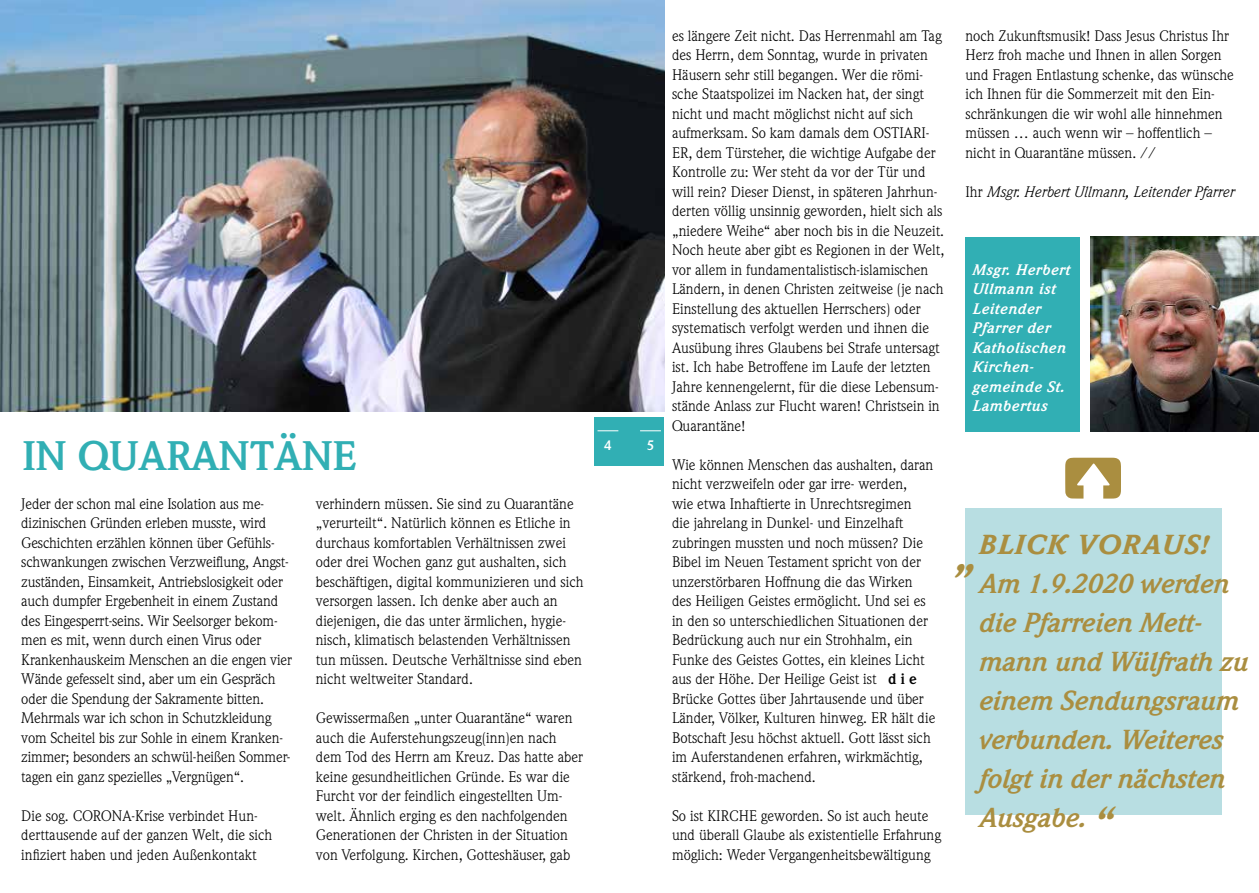
<style>
.page{position:relative;width:1259px;height:893px;background:#fff}
.page>*{position:absolute;margin:0;border:0;box-sizing:border-box;transform-origin:0 0}
.t1{font:italic 700 45px "Weidemann";color:#aa8e40}
.t2{font:italic 500 45px "Weidemann";color:#aa8e40}
.t3{font:700 40.5px "Weidemann";color:#31afb4}
.t4{font:italic 700 27px/39px "Weidemann";color:#aa8e40}
.t5{font:italic 900 27px "Weidemann";letter-spacing:.06em;color:#aa8e40}
.t6{font:15px/19.5px "Weidemann";color:#000}
.t7{font:italic 700 15px/19.5px "Weidemann";letter-spacing:.04em;color:#fff}
.t8{font:italic 15px "Weidemann";color:#000}
.t9{font:700 13.5px "Weidemann";color:#fff}
.s1{font-weight:700}
.s2{font-style:normal}
</style>
<div class="page">
<div style="left:594px;top:417px;width:70px;height:48px;background:#31afb4"></div>
<svg style="left:597px;top:430px;width:21px;height:1px"></svg>
<svg style="left:640px;top:430px;width:21px;height:1px"></svg>
<img style="left:0;top:0;width:664px;height:411px">
<img style="left:1091px;top:237px;width:168px;height:194px">
<div style="left:965px;top:237px;width:115px;height:194px;background:#31afb4"></div>
<div style="left:965px;top:508px;width:257px;height:306px;background:#b8dee2"></div>
<svg style="left:1065px;top:458px;width:56px;height:41px"></svg>
<h2 class="t3" style="left:22px;top:432px;width:336px">IN QUARANTÄNE</h2>
<p class="t6" style="left:21px;top:494px;width:272px">Jeder der schon mal eine Isolation aus me&shy;dizinischen Gründen erleben musste, wird Geschichten erzählen können über Gefühls&shy;schwankungen zwischen Verzweiflung, Angst&shy;zuständen, Einsamkeit, Antriebslosigkeit oder auch dumpfer Ergebenheit in einem Zustand des Eingesperrt-seins. Wir Seelsorger bekom&shy;men es mit, wenn durch einen Virus oder Krankenhauskeim Menschen an die engen vier Wände gefesselt sind, aber um ein Gespräch oder die Spendung der Sakramente bitten.<br>Mehrmals war ich schon in Schutzkleidung vom Scheitel bis zur Sohle in einem Kranken&shy;zimmer; besonders an schwül-heißen Sommer&shy;tagen ein ganz spezielles „Vergnügen“.</p>
<p class="t6" style="left:21px;top:806px;width:252px">Die sog. CORONA-Krise verbindet Hun&shy;derttausende auf der ganzen Welt, die sich infiziert haben und jeden Außenkontakt</p>
<p class="t6" style="left:316px;top:494px;width:269px">verhindern müssen. Sie sind zu Quarantäne „verurteilt“. Natürlich können es Etliche in durchaus komfortablen Verhältnissen zwei oder drei Wochen ganz gut aushalten, sich beschäftigen, digital kommunizieren und sich versorgen lassen. Ich denke aber auch an diejenigen, die das unter ärmlichen, hygie&shy;nisch, klimatisch belastenden Verhältnissen tun müssen. Deutsche Verhältnisse sind eben nicht weltweiter Standard.</p>
<p class="t6" style="left:316px;top:708px;width:269px">Gewissermaßen „unter Quarantäne“ waren auch die Auferstehungszeug(inn)en nach dem Tod des Herrn am Kreuz. Das hatte aber keine gesundheitlichen Gründe. Es war die Furcht vor der feindlich eingestellten Um&shy;welt. Ähnlich erging es den nachfolgenden Generationen der Christen in der Situation von Verfolgung. Kirchen, Gotteshäuser, gab</p>
<p class="t9" style="left:604px;top:438px;width:9px">4</p>
<p class="t9" style="left:647px;top:438px;width:9px">5</p>
<p class="t6" style="left:672px;top:26px;width:274px">es längere Zeit nicht. Das Herrenmahl am Tag des Herrn, dem Sonntag, wurde in privaten Häusern sehr still begangen. Wer die römi&shy;sche Staatspolizei im Nacken hat, der singt nicht und macht möglichst nicht auf sich aufmerksam. So kam damals dem OSTIARI-ER, dem Türsteher, die wichtige Aufgabe der Kontrolle zu: Wer steht da vor der Tür und will rein? Dieser Dienst, in späteren Jahrhun&shy;derten völlig unsinnig geworden, hielt sich als „niedere Weihe“ aber noch bis in die Neuzeit.<br>Noch heute aber gibt es Regionen in der Welt, vor allem in fundamentalistisch-islamischen Ländern, in denen Christen zeitweise (je nach Einstellung des aktuellen Herrschers) oder systematisch verfolgt werden und ihnen die Ausübung ihres Glaubens bei Strafe untersagt ist. Ich habe Betroffene im Laufe der letzten Jahre kennengelernt, für die diese Lebensum&shy;stände Anlass zur Flucht waren! Christsein in Quarantäne!</p>
<p class="t6" style="left:672px;top:455px;width:265px">Wie können Menschen das aushalten, daran nicht verzweifeln oder gar irre- werden,<br>wie etwa Inhaftierte in Unrechtsregimen<br>die jahrelang in Dunkel- und Einzelhaft zubringen mussten und noch müssen? Die Bibel im Neuen Testament spricht von der unzerstörbaren Hoffnung die das Wirken des Heiligen Geistes ermöglicht. Und sei es in den so unterschiedlichen Situationen der Bedrückung auch nur ein Strohhalm, ein Funke des Geistes Gottes, ein kleines Licht aus der Höhe. Der Heilige Geist ist <span class="s1">d i e </span>Brücke Gottes über Jahrtausende und über Länder, Völker, Kulturen hinweg. ER hält die Botschaft Jesu höchst aktuell. Gott lässt sich im Auferstandenen erfahren, wirkmächtig, stärkend, froh-machend.</p>
<p class="t6" style="left:672px;top:806px;width:270px">So ist KIRCHE geworden. So ist auch heute und überall Glaube als existentielle Erfahrung möglich: Weder Vergangenheitsbewältigung</p>
<p class="t6" style="left:965px;top:26px;width:270px">noch Zukunftsmusik! Dass Jesus Christus Ihr Herz froh mache und Ihnen in allen Sorgen und Fragen Entlastung schenke, das wünsche ich Ihnen für die Sommerzeit mit den Ein&shy;schränkungen die wir wohl alle hinnehmen müssen … auch wenn wir – hoffentlich – nicht in Quarantäne müssen. //</p>
<p class="t8" style="left:965px;top:183px;width:270px"><span class="s2">Ihr</span> Msgr. Herbert Ullmann, Leitender Pfarrer</p>
<p class="t7" style="left:972px;top:260px;width:99px">Msgr. Herbert<br>Ullmann ist<br>Leitender<br>Pfarrer der<br>Katholischen<br>Kirchen&shy;gemeinde St.<br>Lambertus</p>
<h3 class="t5" style="left:977px;top:529px;width:231px">BLICK VORAUS!</h3>
<h3 class="t4" style="left:977px;top:564px;width:271px">Am 1.9.2020 werden die Pfarreien Mett&shy;mann und Wülfrath zu einem Sendungsraum verbunden. Weiteres folgt in der nächsten<br>Ausgabe.</h3>
<h1 class="t1" style="left:952px;top:525px;width:24px">„</h1>
<h1 class="t2" style="left:1093px;top:798px;width:22px">“</h1>
</div>
